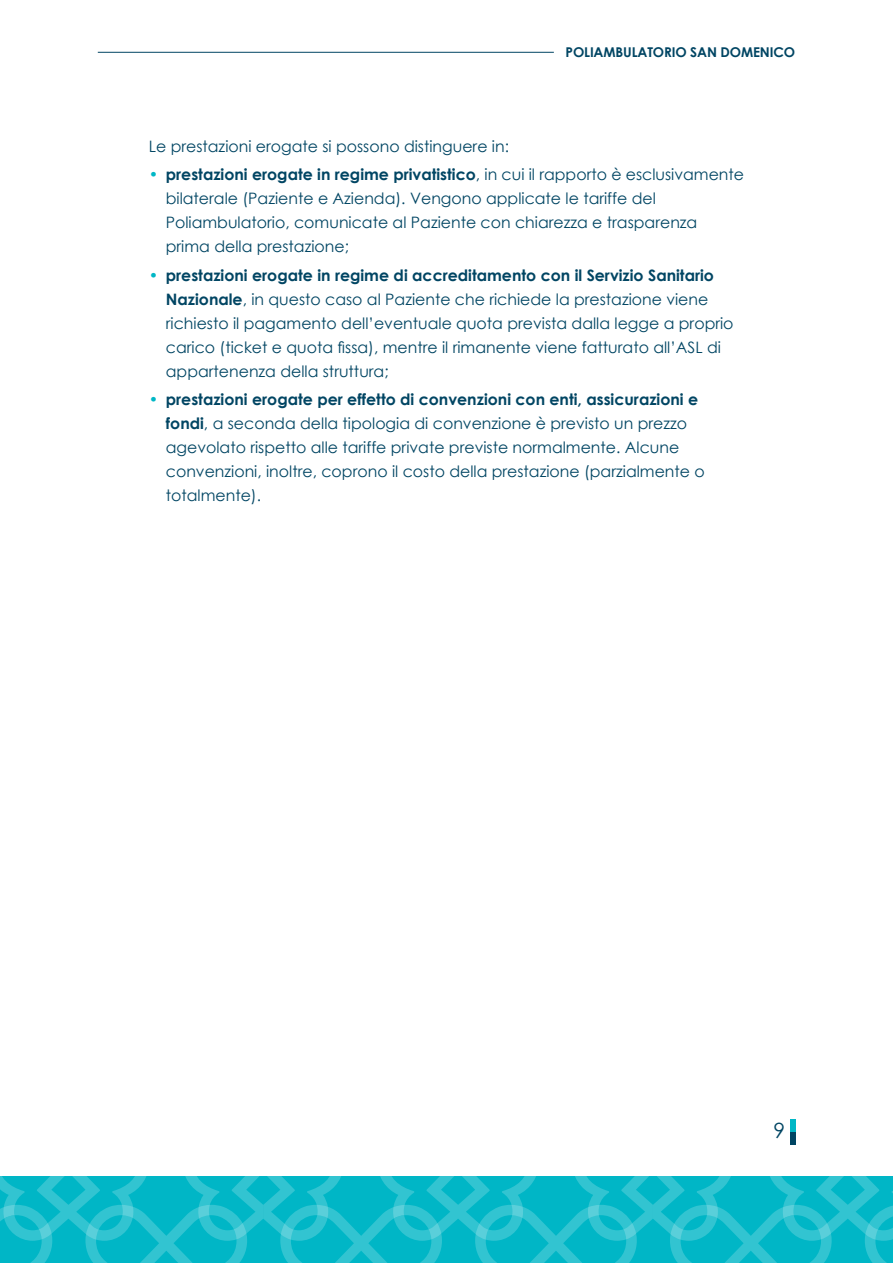
<style>
.page{position:relative;width:893px;height:1263px;background:#fff}
.page>*{position:absolute;margin:0;border:0;box-sizing:border-box;transform-origin:0 0}
.t1{font:21px "Century Gothic";color:#004563}
.t2{font:15.75px/24px "Century Gothic";color:#004563}
.t3{font:700 13.5px "Century Gothic";letter-spacing:-.01em;color:#004563}
.s1{color:#00b7c6}
.s2{font-weight:700}
</style>
<div class="page">
<svg style="left:0;top:1176px;width:893px;height:87px;background:#14bbca"></svg>
<hr style="left:98px;top:52px;width:456px;height:1px;background:#004563">
<div style="left:790px;top:1132px;width:5px;height:12px;background:#004563"></div>
<div style="left:790px;top:1119px;width:5px;height:13px;background:#00b7c6"></div>
<p class="t3" style="left:566px;top:42px;width:231px">POLIAMBULATORIO SAN DOMENICO</p>
<p class="t2" style="left:149px;top:134px;width:362px">Le prestazioni erogate si possono distinguere in:</p>
<p class="t2" style="left:166px;top:162px;width:580px;text-indent:-17px"><span class="s1">•</span> <span class="s2">prestazioni erogate in regime privatistico</span>, in cui il rapporto è esclusivamente bilaterale (Paziente e Azienda). Vengono applicate le tariffe del Poliambulatorio, comunicate al Paziente con chiarezza e trasparenza prima della prestazione;</p>
<p class="t2" style="left:166px;top:263px;width:569px;text-indent:-17px"><span class="s1">•</span> <span class="s2">prestazioni erogate in regime di accreditamento con il Servizio Sanitario Nazionale</span>, in questo caso al Paziente che richiede la prestazione viene richiesto il pagamento dell’eventuale quota prevista dalla legge a proprio carico (ticket e quota fissa), mentre il rimanente viene fatturato all’ASL di appartenenza della struttura;</p>
<p class="t2" style="left:166px;top:387px;width:540px;text-indent:-17px"><span class="s1">•</span> <span class="s2">prestazioni erogate per effetto di convenzioni con enti, assicurazioni e fondi</span>, a seconda della tipologia di convenzione è previsto un prezzo agevolato rispetto alle tariffe private previste normalmente. Alcune convenzioni, inoltre, coprono il costo della prestazione (parzialmente o totalmente).</p>
<h1 class="t1" style="left:773px;top:1116px;width:13px">9</h1>
</div>
